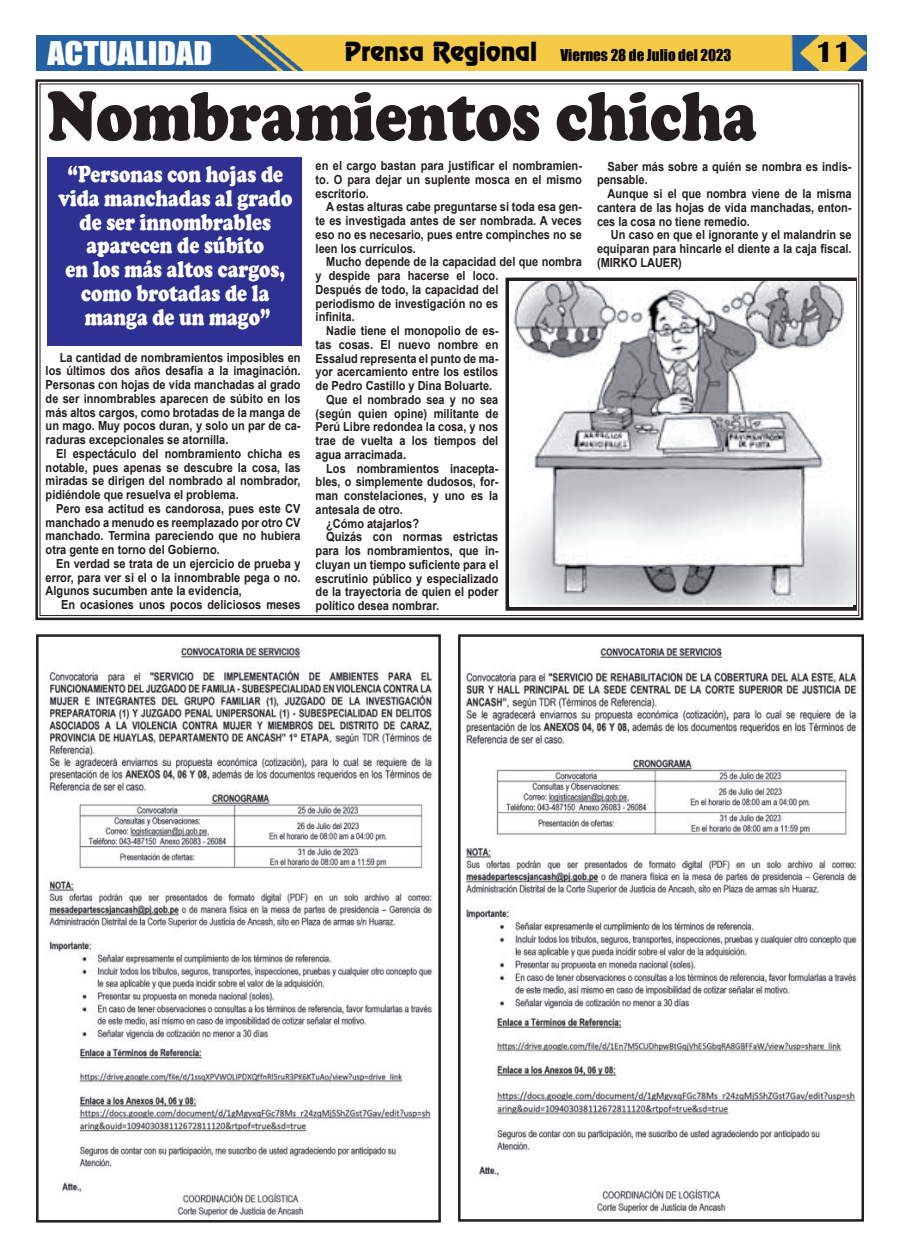
<style>
.page{position:relative;width:900px;height:1258px;background:#fff}
.page>*{position:absolute;margin:0;border:0;box-sizing:border-box;transform-origin:0 0}
.t1{font:900 72.25px "Cooper";color:#231f20;scale:.84 1}
.t2{font:30px "Impact";color:#fff;scale:1.13 1}
.t3{font:700 30px "Britannic";color:#020000}
.t4{font:900 23.75px/23.8px "Cooper";color:#fff;text-align:center;scale:.79 1}
.t5{font:15px "Impact";color:#000}
.t6{font:700 12.5px/13.8px "Arial";color:#231f20;text-align:justify;scale:.88 1}
.s1{font-family:"Renfrew Normal";font-size:23.75px;color:#020000}
</style>
<div class="page">
<img style="left:37px;top:35px;width:830px;height:36px">
<img style="left:466px;top:646px;width:393px;height:569px">
<div style="left:458px;top:634px;width:406px;height:588px;border:3px solid #231f20"></div>
<img style="left:44px;top:645px;width:391px;height:572px">
<div style="left:36px;top:634px;width:405px;height:588px;border:3px solid #231f20"></div>
<svg style="left:35px;top:79px;width:829px;height:542px"></svg>
<div style="left:47px;top:157px;width:255px;height:188px;background:#2e3092"></div>
<div style="left:506px;top:278px;width:351px;height:333px;border:4px solid #231f20"></div>
<img style="left:509px;top:281px;width:346px;height:323px">
<h2 class="t2" style="left:47px;top:38px;width:147px">ACTUALIDAD</h2>
<p class="t5" style="left:344px;top:47px;width:389px"><span class="s1">Prensa Regional</span> Viernes 28 de Julio del 2023</p>
<h2 class="t3" style="left:815px;top:37px;width:38px">11</h2>
<h1 class="t1" style="left:47px;top:76px;width:847px">Nombramientos chicha</h1>
<h3 class="t4" style="left:58px;top:162px;width:298px">“Personas con hojas de vida manchadas al grado de ser innombrables aparecen de súbito<br>en los más altos cargos, como brotadas de la manga de un mago”</h3>
<p class="t6" style="left:46px;top:351px;width:291px;text-indent:14px">La cantidad de nombramientos imposibles en los últimos dos años desafía a la imaginación.<br>Personas con hojas de vida manchadas al grado de ser innombrables aparecen de súbito en los más altos cargos, como brotadas de la manga de un mago. Muy pocos duran, y solo un par de ca&shy;raduras excepcionales se atornilla.</p>
<p class="t6" style="left:46px;top:448px;width:291px;text-indent:11px">El espectáculo del nombramiento chicha es notable, pues apenas se descubre la cosa, las miradas se dirigen del nombrado al nombrador, pidiéndole que resuelva el problema.</p>
<p class="t6" style="left:46px;top:503px;width:291px;text-indent:11px">Pero esa actitud es candorosa, pues este CV manchado a menudo es reemplazado por otro CV manchado. Termina pareciendo que no hubiera otra gente en torno del Gobierno.</p>
<p class="t6" style="left:46px;top:558px;width:291px;text-indent:11px">En verdad se trata de un ejercicio de prueba y error, para ver si el o la innombrable pega o no.<br>Algunos sucumben ante la evidencia,</p>
<p class="t6" style="left:61px;top:599px;width:274px">En ocasiones unos pocos deliciosos meses</p>
<p class="t6" style="left:316px;top:159px;width:304px">en el cargo bastan para justificar el nombramien&shy;to. O para dejar un suplente mosca en el mismo escritorio.</p>
<p class="t6" style="left:316px;top:201px;width:304px;text-indent:11px">A estas alturas cabe preguntarse si toda esa gen&shy;te es investigada antes de ser nombrada. A veces eso no es necesario, pues entre compinches no se leen los currículos.</p>
<p class="t6" style="left:326px;top:256px;width:292px">Mucho depende de la capacidad del que nombra</p>
<p class="t6" style="left:316px;top:270px;width:209px">y despide para hacerse el loco.</p>
<p class="t6" style="left:316px;top:284px;width:209px">Después de todo, la capacidad del</p>
<p class="t6" style="left:316px;top:297px;width:209px">periodismo de investigación no es</p>
<p class="t6" style="left:316px;top:310px;width:46px">infinita.</p>
<p class="t6" style="left:326px;top:325px;width:197px">Nadie tiene el monopolio de es-</p>
<p class="t6" style="left:316px;top:339px;width:209px">tas cosas. El nuevo nombre en</p>
<p class="t6" style="left:316px;top:352px;width:209px">Essalud representa el punto de ma-</p>
<p class="t6" style="left:316px;top:366px;width:209px">yor acercamiento entre los estilos</p>
<p class="t6" style="left:316px;top:380px;width:202px">de Pedro Castillo y Dina Boluarte.</p>
<p class="t6" style="left:326px;top:394px;width:197px">Que el nombrado sea y no sea</p>
<p class="t6" style="left:316px;top:407px;width:209px">(según quien opine) militante de</p>
<p class="t6" style="left:316px;top:421px;width:209px">Perú Libre redondea la cosa, y nos</p>
<p class="t6" style="left:316px;top:435px;width:209px">trae de vuelta a los tiempos del</p>
<p class="t6" style="left:316px;top:449px;width:104px">agua arracimada.</p>
<p class="t6" style="left:326px;top:462px;width:197px">Los nombramientos inacepta-</p>
<p class="t6" style="left:316px;top:476px;width:209px">bles, o simplemente dudosos, for-</p>
<p class="t6" style="left:316px;top:490px;width:209px">man constelaciones, y uno es la</p>
<p class="t6" style="left:316px;top:504px;width:101px">antesala de otro.</p>
<p class="t6" style="left:326px;top:517px;width:107px">¿Cómo atajarlos?</p>
<p class="t6" style="left:326px;top:531px;width:197px">Quizás con normas estrictas</p>
<p class="t6" style="left:316px;top:545px;width:209px">para los nombramientos, que in-</p>
<p class="t6" style="left:316px;top:558px;width:209px">cluyan un tiempo suficiente para el</p>
<p class="t6" style="left:316px;top:572px;width:209px">escrutinio público y especializado</p>
<p class="t6" style="left:316px;top:586px;width:209px">de la trayectoria de quien el poder</p>
<p class="t6" style="left:316px;top:599px;width:142px">político desea nombrar.</p>
<p class="t6" style="left:597px;top:160px;width:291px;text-indent:11px">Saber más sobre a quién se nombra es indis&shy;pensable.</p>
<p class="t6" style="left:597px;top:188px;width:291px;text-indent:11px">Aunque si el que nombra viene de la misma cantera de las hojas de vida manchadas, enton&shy;ces la cosa no tiene remedio.</p>
<p class="t6" style="left:597px;top:228px;width:291px;text-indent:14px">Un caso en que el ignorante y el malandrín se equiparan para hincarle el diente a la caja fiscal. (MIRKO LAUER)</p>
</div>
